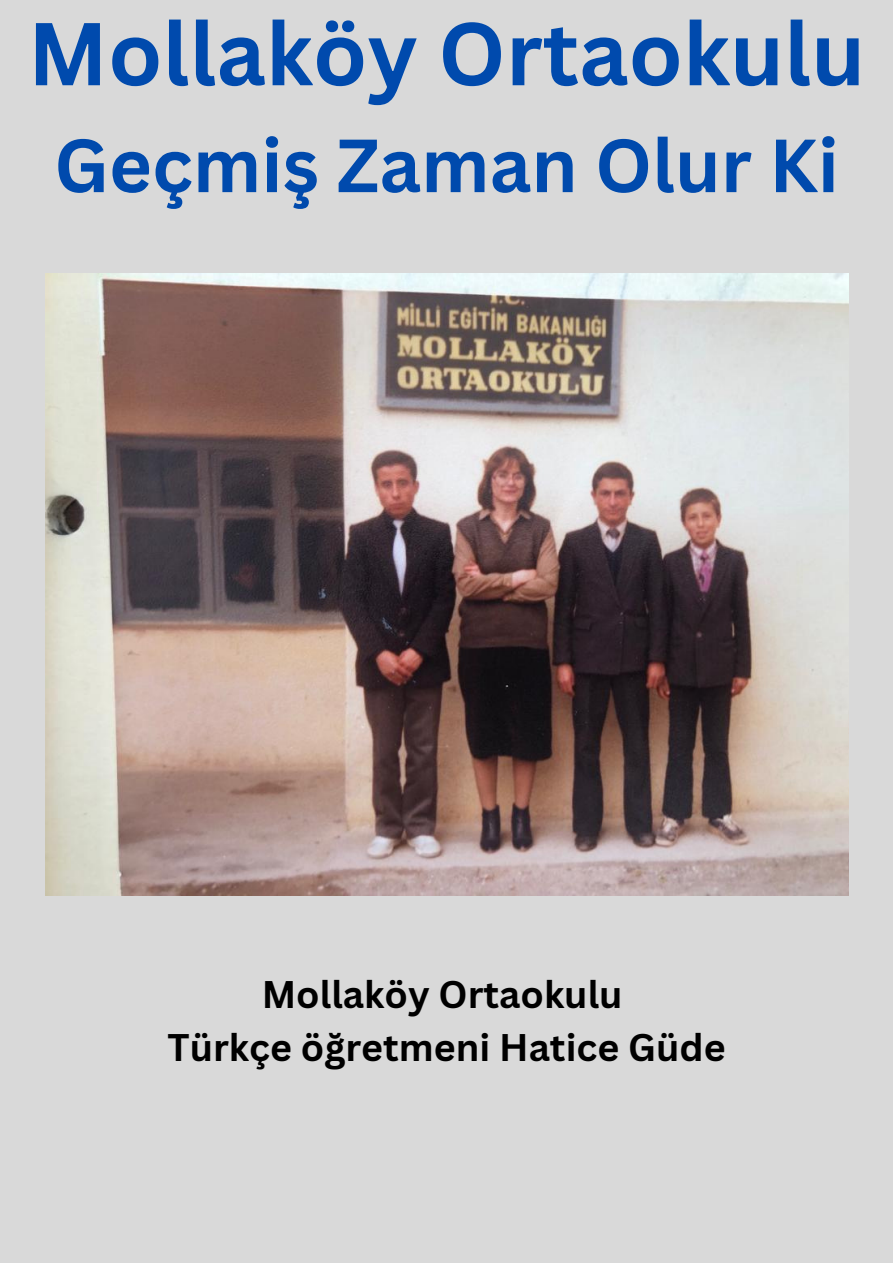
<style>
.page{position:relative;width:893px;height:1263px;background:#d9d9d9}
.page>*{position:absolute;margin:0;border:0;box-sizing:border-box;transform-origin:0 0}
.t1{font:700 87px "Canva Sans";color:#004aad}
.t2{font:700 73.5px "Canva Sans";color:#004aad}
.t3{font:700 37.5px/52.3px "Canva Sans";color:#000;text-align:center}
</style>
<div class="page">
<img style="left:45px;top:273px;width:803px;height:622px">
<h1 class="t1" style="left:28px;top:-8px;width:839px">Mollaköy Ortaokulu</h1>
<h2 class="t2" style="left:54px;top:114px;width:786px">Geçmiş Zaman Olur Ki</h2>
<p class="t3" style="left:168px;top:968px;width:559px">Mollaköy Ortaokulu<br>Türkçe öğretmeni Hatice Güde</p>
</div>
